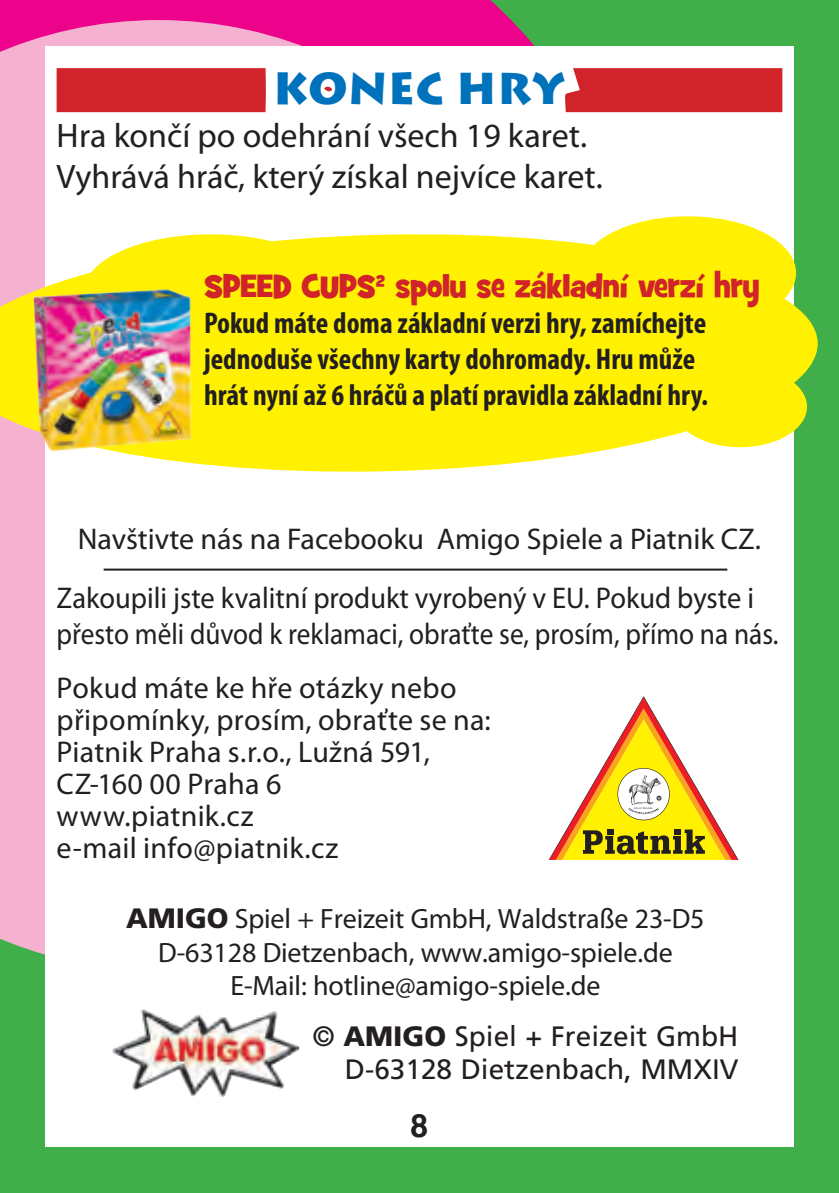
<style>
.page{position:relative;width:839px;height:1193px;background:#fff}
.page>*{position:absolute;margin:0;border:0;box-sizing:border-box;transform-origin:0 0}
.ujheadpiros{font:900 44px "Lithos Pro";letter-spacing:.01em;color:#0072bc}
.Fliess{font:34px "Myriad Pro";color:#231f20}
.Fliess-2{font:32px "Grilled Cheese BTN";letter-spacing:-.01em;color:#d1232a;scale:.95 1}
.t1{font:700 32px "Helvetica";color:#231f20}
.Fliess-3{font:30px "Myriad Pro";color:#231f20}
.Fliess-4{font:700 condensed 30px "Myriad Pro";color:#231f20}
.Fliess-5{font:30px/36px "Myriad Pro";color:#231f20;scale:.95 1}
.t2{font:28px "Myriad Pro";letter-spacing:-.005em;color:#231f20}
.t3{font:28px "Frutiger H";color:#231f20}
.s1{font-family:"Frutiger H";font-weight:900}
.s2{font-weight:900}
</style>
<div class="page">
<div style="left:0;top:0;width:839px;height:1192px;background:#40ae49"></div>
<div style="left:0;top:0;width:503px;height:20px;background:#ed028c"></div>
<svg style="left:0;top:20px;width:254px;height:935px;background:#f2a7ca"></svg>
<div style="left:45px;top:46px;width:749px;height:1100px;background:#fff"></div>
<svg style="left:0;top:229px;width:818px;height:248px;fill:#fff101"></svg>
<div style="left:580px;top:216px;width:216px;height:113px;background:#fff101;border-radius:50%"></div>
<div style="left:673px;top:366px;width:134px;height:81px;background:#fff101;border-radius:50%"></div>
<div style="left:84px;top:234px;width:253px;height:113px;background:#fff101;border-radius:50%"></div>
<svg style="left:549px;top:696px;width:189px;height:163px"></svg>
<div style="left:57px;top:68px;width:725px;height:44px;background:#d1232a"></div>
<svg style="left:254px;top:12px;width:341px;height:101px"></svg>
<img style="left:112px;top:1009px;width:187px;height:88px">
<hr style="left:104px;top:568px;width:623px;height:2px;background:#231f20">
<img style="left:17px;top:275px;width:195px;height:188px">
<p class="ujheadpiros" style="left:273px;top:62px;width:294px">KONEC HRY</p>
<p class="Fliess" style="left:57px;top:117px;width:532px">Hra končí po odehrání všech 19 karet.</p>
<p class="Fliess" style="left:57px;top:158px;width:548px">Vyhrává hráč, který získal nejvíce karet.</p>
<p class="Fliess-2" style="left:204px;top:265px;width:586px">SPEED CUPS² spolu se základní verzí hry</p>
<p class="Fliess-4" style="left:204px;top:306px;width:504px">Pokud máte doma základní verzi hry, zamíchejte</p>
<p class="Fliess-4" style="left:204px;top:342px;width:493px">jednoduše všechny karty dohromady. Hru může</p>
<p class="Fliess-4" style="left:204px;top:378px;width:506px">hrát nyní až 6 hráčů a platí pravidla základní hry.</p>
<p class="Fliess-3" style="left:78px;top:522px;width:685px">Navštivte nás na Facebooku Amigo Spiele a Piatnik CZ.</p>
<p class="Fliess-5" style="left:57px;top:580px;width:761px">Zakoupili jste kvalitní produkt vyrobený v EU. Pokud byste i přesto měli důvod k reklamaci, obraťte se, prosím, přímo na nás.</p>
<p class="Fliess-3" style="left:57px;top:671px;width:402px">Pokud máte ke hře otázky nebo</p>
<p class="Fliess-3" style="left:57px;top:703px;width:436px">připomínky, prosím, obraťte se na:</p>
<p class="Fliess-3" style="left:57px;top:735px;width:375px">Piatnik Praha s.r.o., Lužná 591,</p>
<p class="Fliess-3" style="left:57px;top:767px;width:226px">CZ-160 00 Praha 6</p>
<p class="Fliess-3" style="left:57px;top:799px;width:198px">www.piatnik.cz</p>
<p class="Fliess-3" style="left:57px;top:831px;width:283px">e-mail info@piatnik.cz</p>
<p class="t2" style="left:126px;top:903px;width:580px"><span class="s1">AMIGO</span> Spiel + Freizeit GmbH, Waldstraße 23-D5</p>
<p class="t2" style="left:158px;top:937px;width:516px">D-63128 Dietzenbach, www.amigo-spiele.de</p>
<p class="t2" style="left:230px;top:970px;width:372px">E-Mail: hotline@amigo-spiele.de</p>
<p class="t3" style="left:312px;top:1019px;width:427px">© <span class="s2">AMIGO</span> Spiel + Freizeit GmbH</p>
<p class="t3" style="left:345px;top:1053px;width:395px">D-63128 Dietzenbach, MMXIV</p>
<p class="t1" style="left:411px;top:1099px;width:19px">8</p>
</div>
